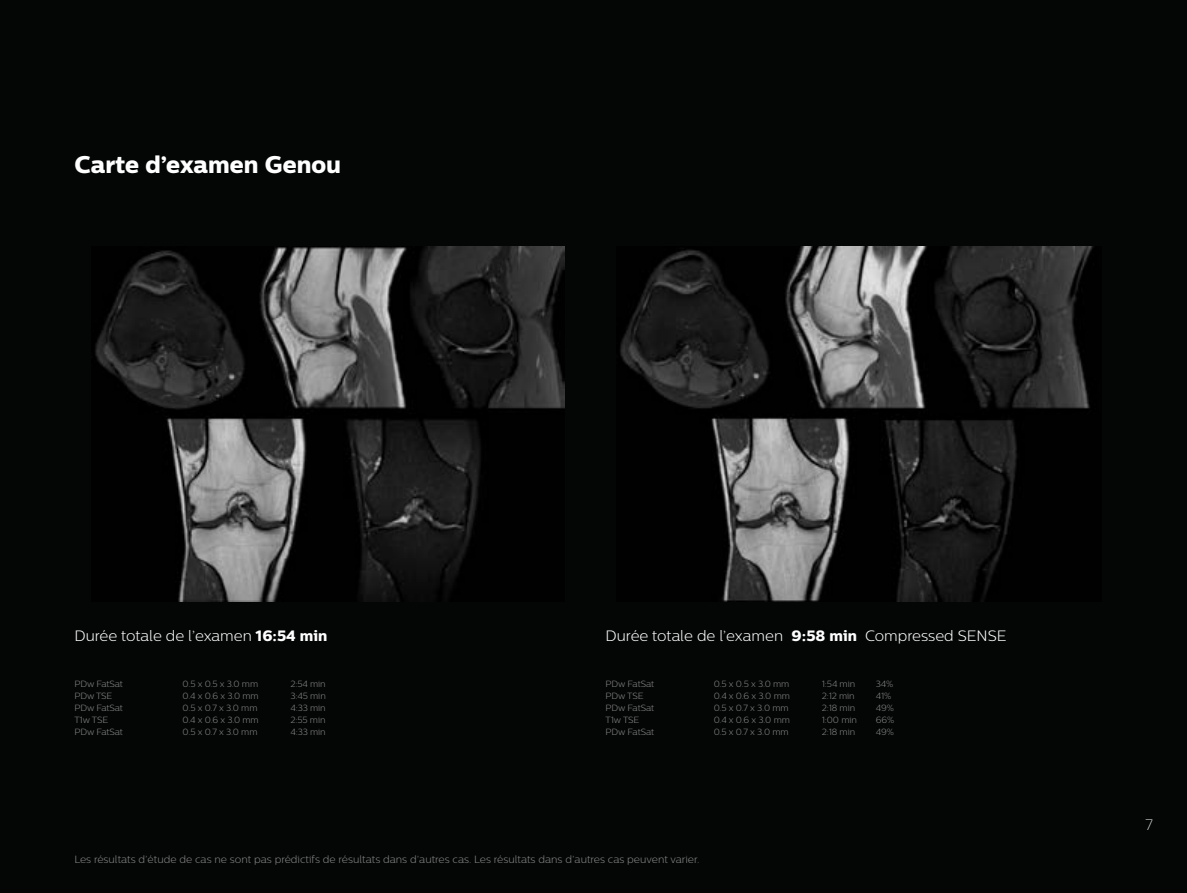
<style>
.page{position:relative;width:1187px;height:893px;background:#fff}
.page>*{position:absolute;margin:0;border:0;box-sizing:border-box;transform-origin:0 0}
.t1{font:24px "Centrale Sans X Bold";letter-spacing:-.005em;color:#fff}
.t2{font:300 15px "Centrale Sans";color:#fff}
.t3{font:100 15px "Centrale Sans";color:#fff}
.t4{font:300 10.5px "Centrale Sans";color:#878787}
.t5{font:300 9px "Centrale Sans";letter-spacing:-.01em;color:#878787}
.s1{font-family:"Centrale Sans X Bold";font-weight:400}
</style>
<div class="page">
<div style="left:0;top:0;width:1186px;height:893px;background:#040505"></div>
<img style="left:95px;top:247px;width:469px;height:354px">
<img style="left:620px;top:247px;width:473px;height:354px">
<h1 class="t1" style="left:74px;top:150px;width:268px">Carte d’examen Genou</h1>
<h2 class="t2" style="left:74px;top:627px;width:254px">Durée totale de l’examen <span class="s1">16:54 min</span></h2>
<h2 class="t2" style="left:605px;top:627px;width:402px">Durée totale de l’examen <span class="s1">9:58 min</span> Compressed SENSE</h2>
<p class="t5" style="left:74px;top:678px;width:50px">PDw FatSat</p>
<p class="t5" style="left:182px;top:678px;width:77px">0.5 x 0.5 x 3.0 mm</p>
<p class="t5" style="left:290px;top:678px;width:37px">2:54 min</p>
<p class="t5" style="left:74px;top:690px;width:40px">PDw TSE</p>
<p class="t5" style="left:182px;top:690px;width:78px">0.4 x 0.6 x 3.0 mm</p>
<p class="t5" style="left:290px;top:690px;width:37px">3:45 min</p>
<p class="t5" style="left:74px;top:702px;width:50px">PDw FatSat</p>
<p class="t5" style="left:182px;top:702px;width:76px">0.5 x 0.7 x 3.0 mm</p>
<p class="t5" style="left:290px;top:702px;width:37px">4:33 min</p>
<p class="t5" style="left:74px;top:714px;width:35px">T1w TSE</p>
<p class="t5" style="left:182px;top:714px;width:78px">0.4 x 0.6 x 3.0 mm</p>
<p class="t5" style="left:290px;top:714px;width:37px">2:55 min</p>
<p class="t5" style="left:74px;top:726px;width:50px">PDw FatSat</p>
<p class="t5" style="left:182px;top:726px;width:76px">0.5 x 0.7 x 3.0 mm</p>
<p class="t5" style="left:290px;top:726px;width:37px">4:33 min</p>
<p class="t5" style="left:605px;top:678px;width:50px">PDw FatSat</p>
<p class="t5" style="left:713px;top:678px;width:77px">0.5 x 0.5 x 3.0 mm</p>
<p class="t5" style="left:821px;top:678px;width:35px">1:54 min</p>
<p class="t5" style="left:875px;top:678px;width:19px">34%</p>
<p class="t5" style="left:605px;top:690px;width:40px">PDw TSE</p>
<p class="t5" style="left:713px;top:690px;width:78px">0.4 x 0.6 x 3.0 mm</p>
<p class="t5" style="left:821px;top:690px;width:35px">2:12 min</p>
<p class="t5" style="left:875px;top:690px;width:17px">41%</p>
<p class="t5" style="left:605px;top:702px;width:50px">PDw FatSat</p>
<p class="t5" style="left:713px;top:702px;width:76px">0.5 x 0.7 x 3.0 mm</p>
<p class="t5" style="left:821px;top:702px;width:35px">2:18 min</p>
<p class="t5" style="left:875px;top:702px;width:20px">49%</p>
<p class="t5" style="left:605px;top:714px;width:35px">T1w TSE</p>
<p class="t5" style="left:713px;top:714px;width:78px">0.4 x 0.6 x 3.0 mm</p>
<p class="t5" style="left:821px;top:714px;width:37px">1:00 min</p>
<p class="t5" style="left:875px;top:714px;width:20px">66%</p>
<p class="t5" style="left:605px;top:726px;width:50px">PDw FatSat</p>
<p class="t5" style="left:713px;top:726px;width:76px">0.5 x 0.7 x 3.0 mm</p>
<p class="t5" style="left:821px;top:726px;width:35px">2:18 min</p>
<p class="t5" style="left:875px;top:726px;width:20px">49%</p>
<p class="t4" style="left:74px;top:854px;width:626px">Les résultats d’étude de cas ne sont pas prédictifs de résultats dans d’autres cas. Les résultats dans d’autres cas peuvent varier.</p>
<h2 class="t3" style="left:1145px;top:816px;width:9px">7</h2>
</div>
